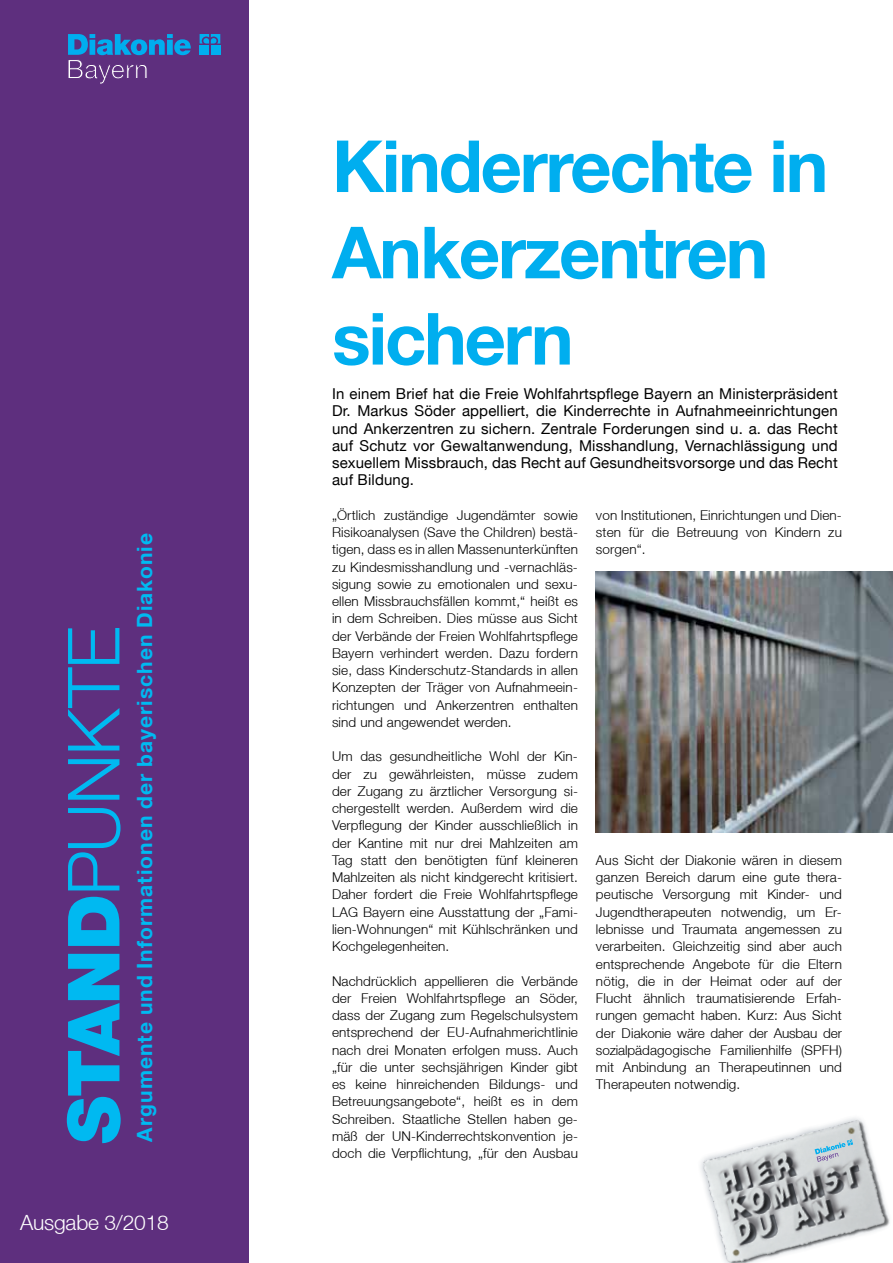
<style>
.page{position:relative;width:893px;height:1263px;background:#fff}
.page>*{position:absolute;margin:0;border:0;box-sizing:border-box;transform-origin:0 0}
.t1{font:700 72px/86.2px "Helvetica Neue LT";letter-spacing:-.03em;color:#00aeef}
.t2{font:300 72px "Helvetica Neue LT";letter-spacing:-.025em;color:#00b9f1}
.t3{font:700 21px "Helvetica Neue LT";letter-spacing:.055em;color:#00b9f1}
.t4{font:300 21px "Helvetica Neue LT";letter-spacing:-.01em;color:#fff}
.t5{font:15px/17.2px "Helvetica Neue LT";letter-spacing:.01em;color:#000;text-align:justify}
.t6{font:300 13.5px/17.2px "Helvetica Neue LT";letter-spacing:.01em;color:#000;text-align:justify}
.s1{font-weight:900}
</style>
<div class="page">
<div style="left:0;top:0;width:249px;height:1263px;background:#5e2f7e"></div>
<svg style="left:200px;top:34px;width:20px;height:10px"></svg>
<div style="left:200px;top:45px;width:9px;height:10px;background:#00aeef"></div>
<div style="left:211px;top:45px;width:9px;height:10px;background:#00aeef"></div>
<svg style="left:68px;top:34px;width:123px;height:50px"></svg>
<svg style="left:700px;top:1118px;width:190px;height:145px"></svg>
<img style="left:596px;top:572px;width:297px;height:260px">
<h1 class="t2" style="left:50px;top:1144px;width:519px;rotate:-90deg"><span class="s1">STAND</span>PUNKTE</h1>
<h2 class="t3" style="left:132px;top:1142px;width:610px;rotate:-90deg">Argumente und Informationen der bayerischen Diakonie</h2>
<h2 class="t4" style="left:20px;top:1209px;width:150px">Ausgabe 3/2018</h2>
<h1 class="t1" style="left:332px;top:122px;width:498px">Kinderrechte in<br>Ankerzentren sichern</h1>
<p class="t5" style="left:332px;top:385px;width:507px">In einem Brief hat die Freie Wohlfahrtspflege Bayern an Ministerpräsident Dr. Markus Söder appelliert, die Kinderrechte in Aufnahmeeinrichtungen und Ankerzentren zu sichern. Zentrale Forderungen sind u. a. das Recht auf Schutz vor Gewaltanwendung, Misshandlung, Vernachlässigung und sexuellem Missbrauch, das Recht auf Gesundheitsvorsorge und das Recht auf Bildung.</p>
<p class="t6" style="left:332px;top:506px;width:247px">„Örtlich zuständige Jugendämter sowie Risikoanalysen (Save the Children) bestä&shy;tigen, dass es in allen Massenunterkünften zu Kindesmisshandlung und -vernachläs&shy;sigung sowie zu emotionalen und sexu&shy;ellen Missbrauchsfällen kommt,“ heißt es in dem Schreiben. Dies müsse aus Sicht der Verbände der Freien Wohlfahrtspflege Bayern verhindert werden. Dazu fordern sie, dass Kinderschutz-Standards in allen Konzepten der Träger von Aufnahmeein&shy;richtungen und Ankerzentren enthalten sind und angewendet werden.</p>
<p class="t6" style="left:332px;top:748px;width:247px">Um das gesundheitliche Wohl der Kin&shy;der zu gewährleisten, müsse zudem der Zugang zu ärztlicher Versorgung si&shy;chergestellt werden. Außerdem wird die Verpflegung der Kinder ausschließlich in der Kantine mit nur drei Mahlzeiten am Tag statt den benötigten fünf kleineren Mahlzeiten als nicht kindgerecht kritisiert.<br>Daher fordert die Freie Wohlfahrtspflege LAG Bayern eine Ausstattung der „Fami&shy;lien-Wohnungen“ mit Kühlschränken und Kochgelegenheiten.</p>
<p class="t6" style="left:332px;top:972px;width:247px">Nachdrücklich appellieren die Verbände der Freien Wohlfahrtspflege an Söder, dass der Zugang zum Regelschulsystem entsprechend der EU-Aufnahmerichtlinie nach drei Monaten erfolgen muss. Auch „für die unter sechsjährigen Kinder gibt es keine hinreichenden Bildungs- und Betreuungsangebote“, heißt es in dem Schreiben. Staatliche Stellen haben ge&shy;mäß der UN-Kinderrechtskonvention je&shy;doch die Verpflichtung, „für den Ausbau</p>
<p class="t6" style="left:596px;top:506px;width:247px">von Institutionen, Einrichtungen und Dien&shy;sten für die Betreuung von Kindern zu sorgen“.</p>
<p class="t6" style="left:596px;top:851px;width:247px">Aus Sicht der Diakonie wären in diesem ganzen Bereich darum eine gute thera&shy;peutische Versorgung mit Kinder- und Jugendtherapeuten notwendig, um Er&shy;lebnisse und Traumata angemessen zu verarbeiten. Gleichzeitig sind aber auch entsprechende Angebote für die Eltern nötig, die in der Heimat oder auf der Flucht ähnlich traumatisierende Erfah&shy;rungen gemacht haben. Kurz: Aus Sicht der Diakonie wäre daher der Ausbau der sozialpädagogische Familienhilfe (SPFH) mit Anbindung an Therapeutinnen und Therapeuten notwendig.</p>
</div>
